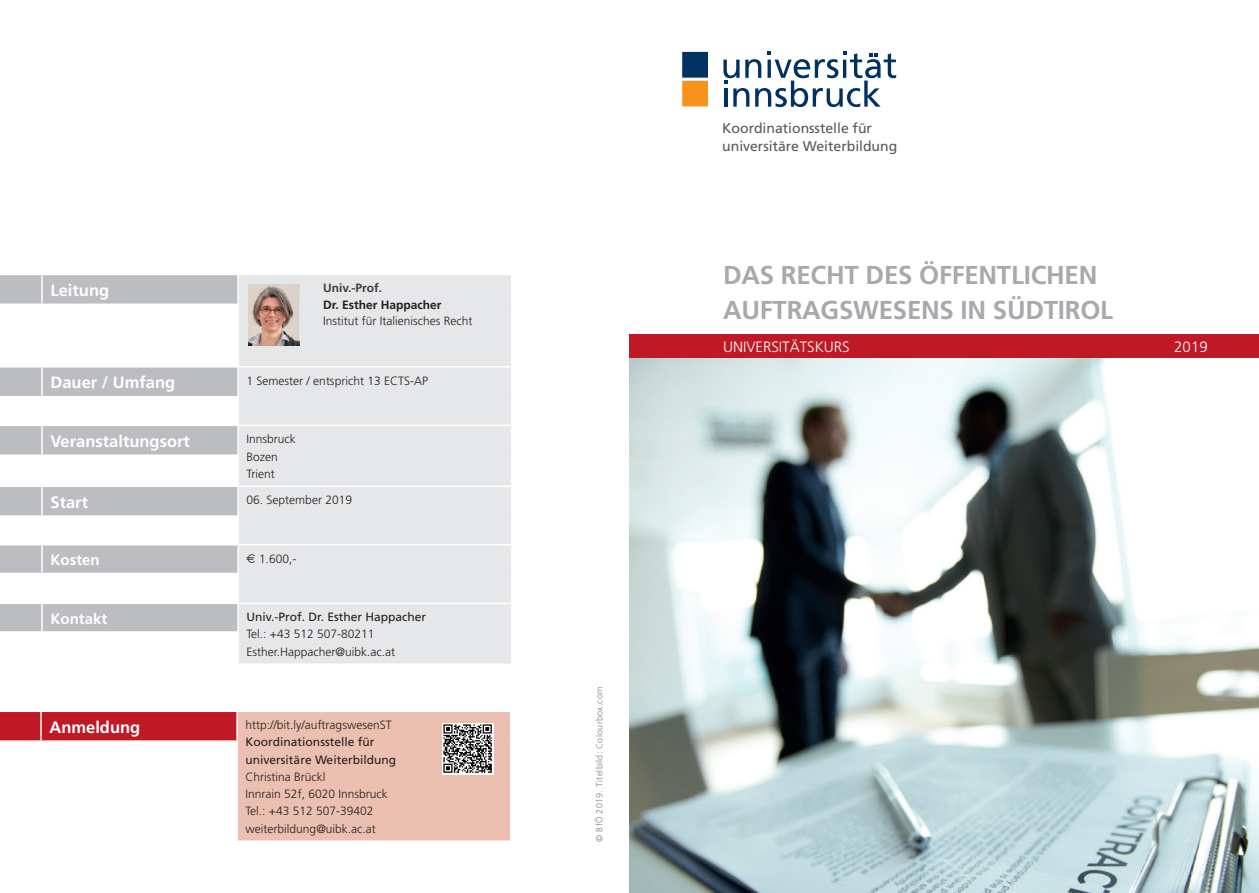
<style>
.page{position:relative;width:1259px;height:893px;background:#fff}
.page>*{position:absolute;margin:0;border:0;box-sizing:border-box;transform-origin:0 0}
.t1{font:700 25.8px/35px "Frutiger";letter-spacing:-.01em;color:#a8a9ad}
.t2{font:700 16.5px "Frutiger";color:#fff}
.t3{font:300 15px "Frutiger";color:#fff}
.t4{font:700 15px "Frutiger";color:#fff}
.t5{font:14.1px/18.3px "Frutiger";letter-spacing:-.005em;color:#57585a}
.t6{font:300 12px/17.2px "Frutiger";color:#231f20}
.t7{font:12px/17.2px "Frutiger";color:#231f20}
.t8{font:700 12px "Frutiger";color:#231f20}
.t9{font:700 12px "Frutiger";color:#3e3e3f}
.t10{font:300 9px "Frutiger";letter-spacing:.03em;color:#808285}
.s1{font-family:"Euro Collection";font-weight:400}
</style>
<div class="page">
<div style="left:0;top:275px;width:237px;height:29px;background:#bcbdc0"></div>
<div style="left:239px;top:275px;width:272px;height:388px;background:#e6e7e9"></div>
<svg style="left:0;top:368px;width:237px;height:263px;fill:#bcbdc0"></svg>
<hr style="left:41px;top:275px;width:2px;height:29px;background:#fff">
<hr style="left:41px;top:368px;width:2px;height:28px;background:#fff">
<hr style="left:238px;top:366px;width:274px;height:2px;background:#fff">
<hr style="left:0;top:396px;width:42px;height:1px;background:#fff">
<hr style="left:41px;top:397px;width:2px;height:28px;background:#fff">
<hr style="left:42px;top:396px;width:197px;height:1px;background:#fff">
<hr style="left:0;top:425px;width:42px;height:1px;background:#fff">
<hr style="left:41px;top:426px;width:2px;height:28px;background:#fff">
<hr style="left:42px;top:425px;width:196px;height:1px;background:#fff">
<hr style="left:238px;top:425px;width:274px;height:1px;background:#fff">
<hr style="left:0;top:454px;width:42px;height:2px;background:#fff">
<hr style="left:41px;top:456px;width:2px;height:29px;background:#fff">
<hr style="left:42px;top:454px;width:197px;height:2px;background:#fff">
<hr style="left:0;top:485px;width:42px;height:2px;background:#fff">
<hr style="left:41px;top:487px;width:2px;height:28px;background:#fff">
<hr style="left:42px;top:485px;width:196px;height:2px;background:#fff">
<hr style="left:238px;top:485px;width:274px;height:2px;background:#fff">
<hr style="left:238px;top:544px;width:274px;height:2px;background:#fff">
<hr style="left:238px;top:603px;width:274px;height:1px;background:#fff">
<hr style="left:0;top:515px;width:42px;height:2px;background:#fff">
<hr style="left:0;top:544px;width:42px;height:2px;background:#fff">
<hr style="left:0;top:573px;width:42px;height:1px;background:#fff">
<hr style="left:0;top:603px;width:42px;height:1px;background:#fff">
<hr style="left:41px;top:517px;width:2px;height:27px;background:#fff">
<hr style="left:41px;top:545px;width:2px;height:28px;background:#fff">
<hr style="left:41px;top:574px;width:2px;height:29px;background:#fff">
<hr style="left:41px;top:604px;width:2px;height:27px;background:#fff">
<hr style="left:42px;top:515px;width:197px;height:2px;background:#fff">
<hr style="left:42px;top:544px;width:196px;height:2px;background:#fff">
<hr style="left:42px;top:573px;width:197px;height:1px;background:#fff">
<hr style="left:42px;top:603px;width:196px;height:1px;background:#fff">
<img style="left:629px;top:357px;width:630px;height:536px">
<div style="left:629px;top:334px;width:630px;height:23px;background:#bf1926"></div>
<svg style="left:681px;top:51px;width:27px;height:56px;background:#8b7456"></svg>
<svg style="left:723px;top:52px;width:173px;height:55px"></svg>
<div style="left:237px;top:711px;width:274px;height:130px;background:#ecc0b1"></div>
<div style="left:0;top:712px;width:236px;height:28px;background:#bf1926"></div>
<hr style="left:40px;top:712px;width:2px;height:28px;background:#fff">
<hr style="left:236px;top:712px;width:2px;height:28px;background:#fff">
<svg style="left:510px;top:712px;width:1px;height:29px"></svg>
<hr style="left:510px;top:741px;width:1px;height:99px;background:#fff">
<hr style="left:237px;top:710px;width:274px;height:2px;background:#fff">
<hr style="left:237px;top:840px;width:274px;height:2px;background:#fff">
<hr style="left:236px;top:742px;width:2px;height:98px;background:#fff">
<hr style="left:41px;top:740px;width:197px;height:2px;background:#fff">
<div style="left:442px;top:723px;width:51px;height:51px;background:#fff"></div>
<svg style="left:443px;top:724px;width:49px;height:49px"></svg>
<img style="left:248px;top:285px;width:51px;height:60px">
<h2 class="t2" style="left:51px;top:280px;width:60px">Leitung</h2>
<p class="t9" style="left:323px;top:281px;width:60px">Univ.-Prof.</p>
<p class="t8" style="left:323px;top:298px;width:120px">Dr. Esther Happacher</p>
<p class="t6" style="left:323px;top:312px;width:151px">Institut für Italienisches Recht</p>
<h2 class="t2" style="left:51px;top:373px;width:126px">Dauer / Umfang</h2>
<p class="t6" style="left:247px;top:372px;width:183px">1 Semester / entspricht 13 ECTS-AP</p>
<h2 class="t2" style="left:51px;top:431px;width:141px">Veranstaltungsort</h2>
<p class="t6" style="left:247px;top:430px;width:51px">Innsbruck<br>Bozen<br>Trient</p>
<h2 class="t2" style="left:51px;top:492px;width:39px">Start</h2>
<p class="t6" style="left:247px;top:491px;width:107px">06. September 2019</p>
<p class="t4" style="left:51px;top:551px;width:51px">Kosten</p>
<p class="t6" style="left:247px;top:550px;width:51px"><span class="s1">E</span> 1.600,-</p>
<p class="t4" style="left:51px;top:609px;width:58px">Kontakt</p>
<p class="t7" style="left:247px;top:608px;width:181px">Univ.-Prof. Dr. Esther Happacher</p>
<p class="t6" style="left:247px;top:626px;width:150px">Tel.: +43 512 507-80211<br>Esther.Happacher@uibk.ac.at</p>
<h2 class="t2" style="left:50px;top:717px;width:92px">Anmeldung</h2>
<p class="t6" style="left:246px;top:716px;width:148px">http://bit.ly/auftragswesenST</p>
<p class="t7" style="left:246px;top:733px;width:152px">Koordinationsstelle für universitäre Weiterbildung</p>
<p class="t6" style="left:246px;top:768px;width:144px">Christina Brückl<br>Innrain 52f, 6020 Innsbruck<br>Tel.: +43 512 507-39402 weiterbildung@uibk.ac.at</p>
<p class="t5" style="left:722px;top:119px;width:176px">Koordinationsstelle für universitäre Weiterbildung</p>
<h1 class="t1" style="left:723px;top:257px;width:392px">DAS RECHT DES ÖFFENTLICHEN<br>AUFTRAGSWESENS IN SÜDTIROL</h1>
<p class="t3" style="left:723px;top:338px;width:128px">UNIVERSITÄTSKURS</p>
<p class="t3" style="left:1174px;top:338px;width:35px">2019</p>
<p class="t10" style="left:594px;top:842px;width:157px;rotate:-90deg">© BfÖ 2019. Titelbild: Colourbox.com</p>
</div>
